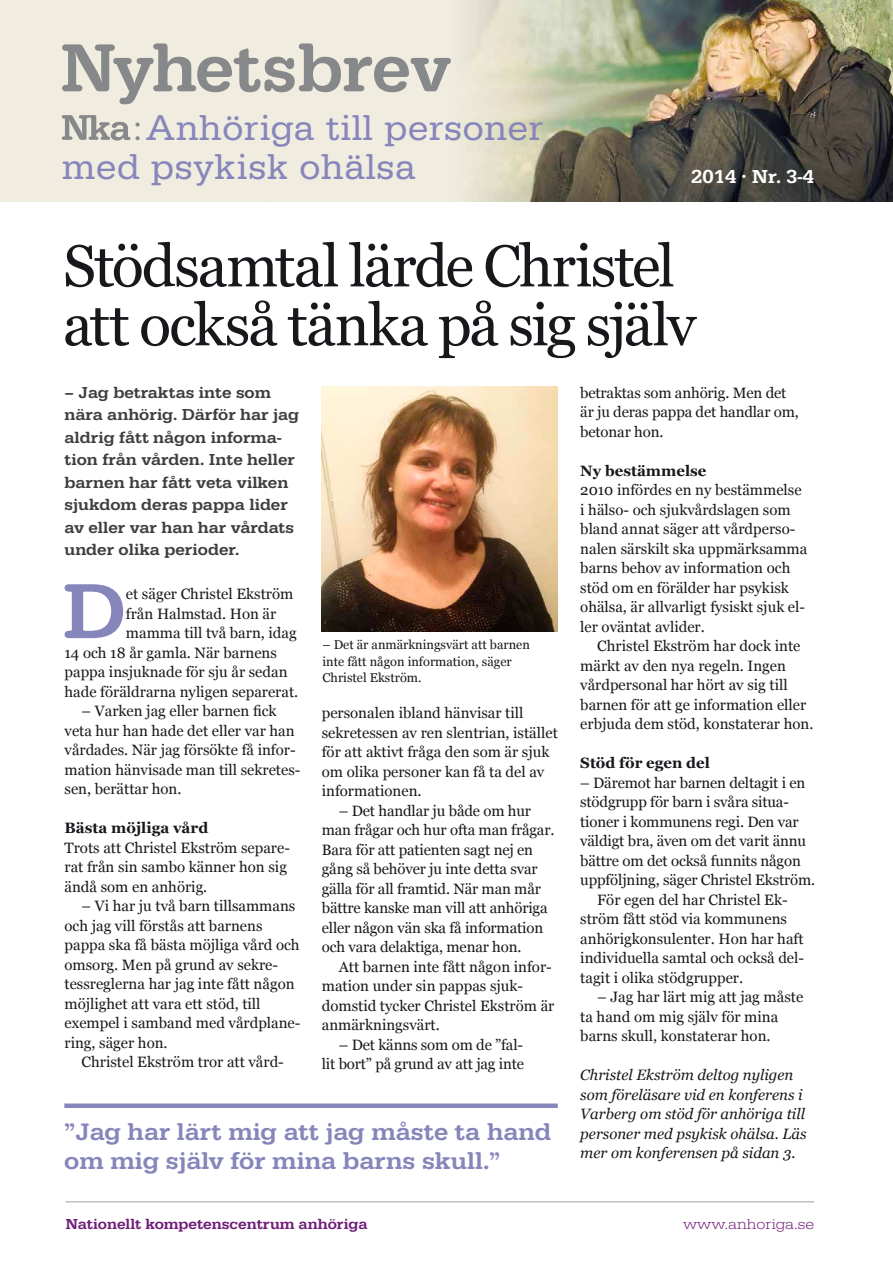
<style>
.page{position:relative;width:893px;height:1263px;background:#fff}
.page>*{position:absolute;margin:0;border:0;box-sizing:border-box;transform-origin:0 0}
.t1{font:500 80.85px "Typewriter URW Wid";color:#8786bb}
.t2{font:58.95px/58.9px "Georgia";letter-spacing:-.035em;color:#1a171c}
.t3{font:37.35px/39.9px "Typewriter URW";letter-spacing:.02em;color:#8786bb}
.t4{font:500 24.75px/28.7px "Typewriter URW Wid";color:#8786bb}
.t5{font:500 19.5px "Typewriter URW Wid";color:#fff}
.t6{font:500 16.5px/22.5px "Typewriter URW Wid";color:#3e3e40}
.t7{font:15px/19.5px "Georgia";color:#1a171c}
.t8{font:italic 15px/19.5px "Georgia";color:#1a171c}
.t9{font:700 15px "Georgia";color:#1a171c}
.t10{font:500 15px "Typewriter URW Wid";color:#701d79}
.t11{font:300 15px "Typewriter URW Ext Wid";color:#701d79}
.t12{font:12.75px/16.5px "Georgia";color:#1a171c}
.s1{color:#87888a}
</style>
<div class="page">
<img style="left:0;top:0;width:893px;height:202px">
<svg style="left:62px;top:115px;width:69px;height:26px;background:#bcbbb5"></svg>
<svg style="left:62px;top:43px;width:389px;height:61px;background:#cccac2"></svg>
<hr style="left:66px;top:1201px;width:748px;height:1px;background:#9d9ea0">
<div style="left:64px;top:1103px;width:494px;height:5px;background:#8786bb"></div>
<img style="left:322px;top:386px;width:235px;height:245px">
<h3 class="t3" style="left:62px;top:107px;width:399px;text-indent:-13px"><span class="s1">:</span>Anhöriga till personer med psykisk ohälsa</h3>
<h3 class="t3" style="left:146px;top:108px;width:399px;text-indent:-13px"><span class="s1">:</span>Anhör ga till personer med psykisk ohälsa</h3>
<h3 class="t5" style="left:691px;top:165px;width:125px">2014 · Nr. 3-4</h3>
<h2 class="t2" style="left:63px;top:238px;width:635px">Stödsamtal lärde Christel att också tänka på sig själv</h2>
<p class="t6" style="left:65px;top:381px;width:236px">– Jag betraktas inte som nära anhörig. Därför har jag aldrig fått någon informa&shy;tion från vården. Inte heller barnen har fått veta vilken sjukdom deras pappa lider av eller var han har vårdats under olika perioder.</p>
<h1 class="t1" style="left:62px;top:564px;width:66px">D</h1>
<p class="t7" style="left:126px;top:584px;width:169px">et säger Christel Ekström</p>
<p class="t7" style="left:580px;top:383px;width:220px">betraktas som anhörig. Men det är ju deras pappa det handlar om, betonar hon.</p>
<p class="t9" style="left:580px;top:462px;width:128px">Ny bestämmelse</p>
<p class="t7" style="left:580px;top:481px;width:229px">2010 infördes en ny bestämmelse i hälso- och sjukvårdslagen som bland annat säger att vårdperso&shy;nalen särskilt ska uppmärksamma barns behov av information och stöd om en förälder har psykisk ohälsa, är allvarligt fysiskt sjuk el&shy;ler oväntat avlider.</p>
<p class="t7" style="left:580px;top:637px;width:235px;text-indent:17px">Christel Ekström har dock inte märkt av den nya regeln. Ingen vårdpersonal har hört av sig till barnen för att ge information eller erbjuda dem stöd, konstaterar hon.</p>
<p class="t9" style="left:580px;top:755px;width:131px">Stöd för egen del</p>
<p class="t7" style="left:580px;top:773px;width:227px">– Däremot har barnen deltagit i en</p>
<p class="t7" style="left:580px;top:793px;width:210px">stödgrupp för barn i svåra situa-</p>
<p class="t7" style="left:580px;top:812px;width:220px">tioner i kommunens regi. Den var</p>
<p class="t7" style="left:580px;top:832px;width:227px">väldigt bra, även om det varit ännu</p>
<p class="t7" style="left:580px;top:851px;width:222px">bättre om det också funnits någon</p>
<p class="t7" style="left:580px;top:871px;width:236px">uppföljning, säger Christel Ekström.</p>
<p class="t7" style="left:597px;top:890px;width:192px">För egen del har Christel Ek-</p>
<p class="t7" style="left:580px;top:910px;width:208px">ström fått stöd via kommunens</p>
<p class="t7" style="left:580px;top:929px;width:225px">anhörigkonsulenter. Hon har haft</p>
<p class="t7" style="left:580px;top:949px;width:225px">individuella samtal och också del-</p>
<p class="t7" style="left:580px;top:968px;width:164px">tagit i olika stödgrupper.</p>
<p class="t7" style="left:580px;top:988px;width:224px;text-indent:17px">– Jag har lärt mig att jag måste ta hand om mig själv för mina barns skull, konstaterar hon.</p>
<p class="t8" style="left:580px;top:1065px;width:228px">Christel Ekström deltog nyligen som föreläsare vid en konferens i<br>Varberg om stöd för anhöriga till personer med psykisk ohälsa. Läs mer om konferensen på sidan 3.</p>
<p class="t7" style="left:126px;top:604px;width:152px">från Halmstad. Hon är</p>
<p class="t7" style="left:126px;top:623px;width:172px">mamma till två barn, idag</p>
<p class="t7" style="left:65px;top:643px;width:214px">14 och 18 år gamla. När barnens</p>
<p class="t7" style="left:65px;top:662px;width:225px">pappa insjuknade för sju år sedan</p>
<p class="t7" style="left:65px;top:682px;width:235px">hade föräldrarna nyligen separerat.</p>
<p class="t7" style="left:65px;top:701px;width:237px;text-indent:17px">– Varken jag eller barnen fick veta hur han hade det eller var han vårdades. När jag försökte få infor&shy;mation hänvisade man till sekretes&shy;sen, berättar hon.</p>
<p class="t9" style="left:65px;top:819px;width:145px">Bästa möjliga vård</p>
<p class="t7" style="left:65px;top:838px;width:227px">Trots att Christel Ekström separe&shy;rat från sin sambo känner hon sig ändå som en anhörig.</p>
<p class="t7" style="left:65px;top:896px;width:237px;text-indent:17px">– Vi har ju två barn tillsammans och jag vill förstås att barnens pappa ska få bästa möjliga vård och omsorg. Men på grund av sekre&shy;tessreglerna har jag inte fått någon möjlighet att vara ett stöd, till exempel i samband med vårdplane&shy;ring, säger hon.</p>
<p class="t7" style="left:82px;top:1052px;width:204px">Christel Ekström tror att vård-</p>
<p class="t12" style="left:322px;top:637px;width:209px">– Det är anmärkningsvärt att barnen inte fått någon information, säger<br>Christel Ekström.</p>
<p class="t7" style="left:322px;top:703px;width:238px">personalen ibland hänvisar till sekretessen av ren slentrian, istället för att aktivt fråga den som är sjuk om olika personer kan få ta del av informationen.</p>
<p class="t7" style="left:322px;top:801px;width:234px;text-indent:17px">– Det handlar ju både om hur man frågar och hur ofta man frågar.<br>Bara för att patienten sagt nej en gång så behöver ju inte detta svar gälla för all framtid. När man mår bättre kanske man vill att anhöriga eller någon vän ska få information och vara delaktiga, menar hon.</p>
<p class="t7" style="left:322px;top:957px;width:234px;text-indent:17px">Att barnen inte fått någon infor&shy;mation under sin pappas sjuk&shy;domstid tycker Christel Ekström är anmärkningsvärt.</p>
<p class="t7" style="left:322px;top:1035px;width:204px;text-align:right">– Det känns som om de ”fal-<br>lit bort” på grund av att jag inte</p>
<h3 class="t4" style="left:64px;top:1118px;width:489px">”Jag har lärt mig att jag måste ta hand om mig själv för mina barns skull.”</h3>
<p class="t10" style="left:66px;top:1216px;width:303px">Nationellt kompetenscentrum anhöriga</p>
<p class="t11" style="left:683px;top:1215px;width:133px">www.anhoriga.se</p>
</div>
